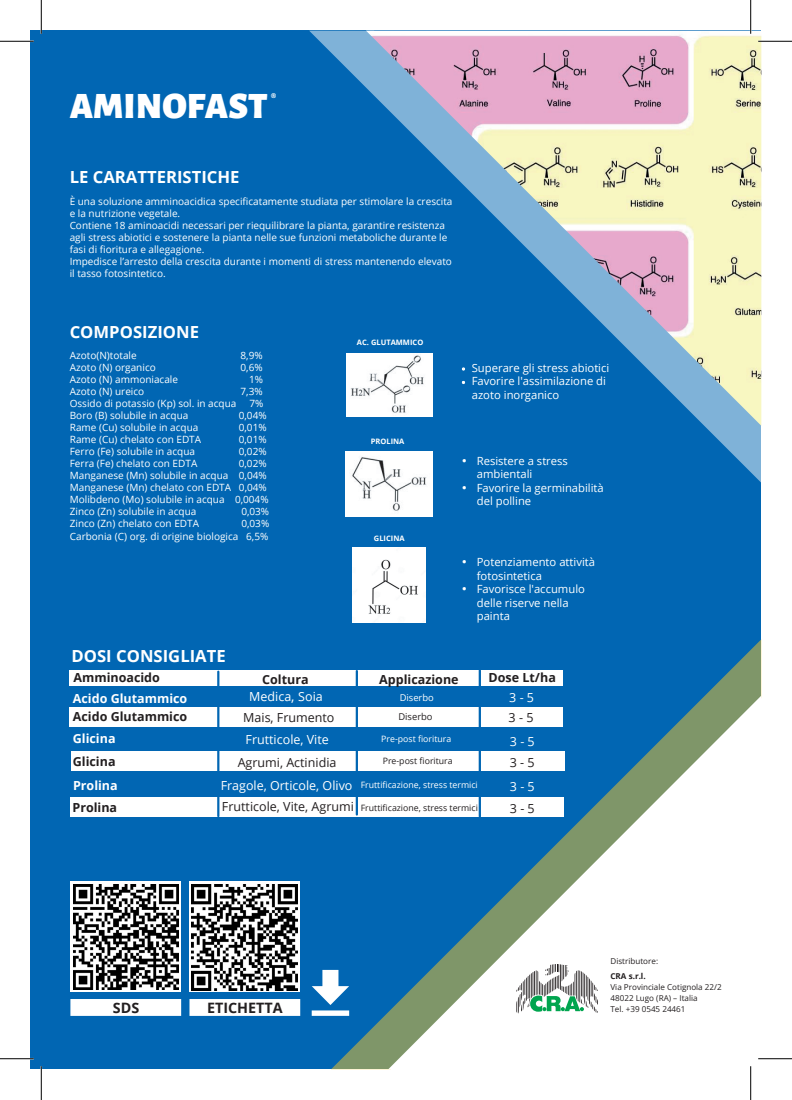
<style>
.page{position:relative;width:792px;height:1100px;background:#fff}
.page>*{position:absolute;margin:0;border:0;box-sizing:border-box;transform-origin:0 0}
.t1{font:900 37.5px "Alegreya Sans";color:#fff}
.t2{font:700 16.62px "Open Sans";color:#fff}
.t3{font:700 14.38px "Open Sans";color:#231f20}
.t4{font:700 12.5px "Open Sans";color:#231f20}
.t5{font:12.5px/17.2px "Open Sans";color:#fff;text-align:center}
.t6{font:12.5px/21.8px "Open Sans";color:#231f20}
.t7{font:700 12.5px "Open Sans";color:#fff}
.t8{font:900 12.5px "Alegreya Sans";color:#fff}
.t9{font:11.25px/13.5px "Open Sans";color:#fff}
.t10{font:10px/12px "Open Sans";color:#fff}
.t11{font:9.38px "Open Sans";color:#fff}
.t12{font:9.38px "Open Sans";color:#231f20}
.t13{font:8.75px "Open Sans";color:#231f20}
.t14{font:8.75px "Open Sans";color:#fff}
.t15{font:8.12px/11.1px "Open Sans";color:#231f20}
.t16{font:700 8.12px "Open Sans";color:#231f20}
.t17{font:700 7.5px "Open Sans";color:#fff}
.s1{font-weight:700;color:#231f20}
.s2{font-size:13.75px}
.s3{font-style:inherit}
.s4{color:#fff}
.s5{font-size:12.5px}
</style>
<div class="page">
<div style="left:31px;top:31px;width:730px;height:1038px;background:#0166b3"></div>
<svg style="left:331px;top:640px;width:430px;height:429px"></svg>
<svg style="left:309px;top:31px;width:452px;height:452px"></svg>
<svg style="left:388px;top:695px;width:373px;height:374px;fill:#fff"></svg>
<svg style="left:516px;top:964px;width:82px;height:49px;background:#b3c6bc"></svg>
<img style="left:366px;top:31px;width:395px;height:395px">
<div style="left:71px;top:1000px;width:109px;height:14px;background:#fff"></div>
<hr style="left:73px;top:1013px;width:106px;height:2px;background:#fff">
<svg style="left:179px;top:999px;width:2px;height:16px"></svg>
<svg style="left:70px;top:999px;width:3px;height:16px"></svg>
<hr style="left:73px;top:999px;width:106px;height:2px;background:#fff">
<div style="left:190px;top:1000px;width:109px;height:14px;background:#fff"></div>
<hr style="left:192px;top:1013px;width:106px;height:2px;background:#fff">
<svg style="left:298px;top:999px;width:2px;height:16px"></svg>
<svg style="left:189px;top:999px;width:3px;height:16px"></svg>
<hr style="left:192px;top:999px;width:106px;height:2px;background:#fff">
<svg style="left:311px;top:969px;width:38px;height:46px"></svg>
<svg style="left:70px;top:881px;width:111px;height:111px"></svg>
<svg style="left:189px;top:881px;width:111px;height:111px"></svg>
<img style="left:73px;top:884px;width:105px;height:105px">
<img style="left:192px;top:884px;width:105px;height:106px">
<div style="left:70px;top:670px;width:492px;height:16px;background:#fff"></div>
<div style="left:70px;top:707px;width:492px;height:20px;background:#fff"></div>
<div style="left:71px;top:751px;width:493px;height:20px;background:#fff"></div>
<div style="left:70px;top:797px;width:493px;height:20px;background:#fff"></div>
<hr style="left:355px;top:671px;width:3px;height:143px;background:#0166b3">
<hr style="left:217px;top:671px;width:2px;height:145px;background:#0166b3">
<hr style="left:478px;top:670px;width:2px;height:146px;background:#0166b3">
<img style="left:346px;top:354px;width:86px;height:62px">
<img style="left:346px;top:452px;width:86px;height:64px">
<img style="left:352px;top:547px;width:73px;height:75px">
<hr style="left:0;top:40px;width:34px;height:2px;background:#fff">
<hr style="left:757px;top:40px;width:34px;height:2px;background:#fff">
<hr style="left:0;top:1057px;width:34px;height:2px;background:#fff">
<hr style="left:757px;top:1057px;width:34px;height:2px;background:#fff">
<hr style="left:40px;top:0;width:2px;height:34px;background:#fff">
<hr style="left:40px;top:1066px;width:2px;height:33px;background:#fff">
<hr style="left:749px;top:0;width:2px;height:34px;background:#fff">
<hr style="left:749px;top:1066px;width:2px;height:33px;background:#fff">
<hr style="left:0;top:41px;width:34px;height:1px;background:#000">
<hr style="left:757px;top:41px;width:34px;height:1px;background:#000">
<hr style="left:0;top:1058px;width:34px;height:1px;background:#000">
<hr style="left:757px;top:1058px;width:34px;height:1px;background:#000">
<hr style="left:41px;top:0;width:1px;height:34px;background:#000">
<hr style="left:41px;top:1066px;width:1px;height:33px;background:#000">
<hr style="left:750px;top:0;width:1px;height:34px;background:#000">
<hr style="left:750px;top:1066px;width:1px;height:33px;background:#000">
<p class="t8" style="left:270px;top:88px;width:7px">®</p>
<h1 class="t1" style="left:70px;top:76px;width:199px">AMINOFAST</h1>
<h2 class="t2" style="left:70px;top:165px;width:171px">LE CARATTERISTICHE</h2>
<p class="t10" style="left:70px;top:195px;width:384px">È una soluzione amminoacidica specificatamente studiata per stimolare la crescita e la nutrizione vegetale.<br>Contiene 18 aminoacidi necessari per riequilibrare la pianta, garantire resistenza agli stress abiotici e sostenere la pianta nelle sue funzioni metaboliche durante le fasi di fioritura e allegagione.<br>Impedisce l’arresto della crescita durante i momenti di stress mantenendo elevato il tasso fotosintetico.</p>
<h2 class="t2" style="left:70px;top:320px;width:131px">COMPOSIZIONE</h2>
<p class="t10" style="left:70px;top:349px;width:68px">Azoto(N)totale</p>
<p class="t10" style="left:240px;top:349px;width:24px">8,9%</p>
<p class="t10" style="left:70px;top:361px;width:87px">Azoto (N) organico</p>
<p class="t10" style="left:240px;top:361px;width:24px">0,6%</p>
<p class="t10" style="left:70px;top:373px;width:110px">Azoto (N) ammoniacale</p>
<p class="t10" style="left:249px;top:373px;width:15px">1%</p>
<p class="t10" style="left:70px;top:385px;width:76px">Azoto (N) ureico</p>
<p class="t10" style="left:240px;top:385px;width:24px">7,3%</p>
<p class="t10" style="left:70px;top:397px;width:168px">Ossido di potassio (Kp) sol. in acqua</p>
<p class="t10" style="left:249px;top:397px;width:15px">7%</p>
<p class="t10" style="left:70px;top:409px;width:120px">Boro (B) solubile in acqua</p>
<p class="t10" style="left:239px;top:409px;width:29px">0,04%</p>
<p class="t10" style="left:70px;top:421px;width:130px">Rame (Cu) solubile in acqua</p>
<p class="t10" style="left:239px;top:421px;width:29px">0,01%</p>
<p class="t10" style="left:70px;top:433px;width:133px">Rame (Cu) chelato con EDTA</p>
<p class="t10" style="left:239px;top:433px;width:29px">0,01%</p>
<p class="t10" style="left:70px;top:445px;width:127px">Ferro (Fe) solubile in acqua</p>
<p class="t10" style="left:239px;top:445px;width:29px">0,02%</p>
<p class="t10" style="left:70px;top:457px;width:129px">Ferra (Fe) chelato con EDTA</p>
<p class="t10" style="left:70px;top:457px;width:200px;text-indent:169px">0,02%<br>Manganese (Mn) solubile in acqua 0,04%<br>Manganese (Mn) chelato con EDTA 0,04%<br>Molibdeno (Mo) solubile in acqua 0,004%<br>Zinco (Zn) solubile in acqua</p>
<p class="t10" style="left:241px;top:505px;width:29px">0,03%</p>
<p class="t10" style="left:70px;top:517px;width:131px">Zinco (Zn) chelato con EDTA</p>
<p class="t10" style="left:70px;top:516px;width:201px;line-height:13px;text-align:right">0,03%<br>Carbonia (C) org. di origine biologica 6,5%</p>
<p class="t17" style="left:357px;top:337px;width:68px">AC. GLUTAMMICO</p>
<p class="t17" style="left:370px;top:436px;width:35px">PROLINA</p>
<p class="t17" style="left:374px;top:533px;width:32px">GLICINA</p>
<p class="t9" style="left:461px;top:360px;width:149px">• Superare gli stress abiotici</p>
<p class="t9" style="left:471px;top:374px;width:136px;text-indent:-10px">• Favorire l'assimilazione di azoto inorganico</p>
<p class="t9" style="left:476px;top:454px;width:93px;text-indent:-15px">• Resistere a stress ambientali</p>
<p class="t9" style="left:476px;top:481px;width:128px;text-indent:-15px">• Favorire la germinabilità del polline</p>
<p class="t9" style="left:476px;top:555px;width:120px;text-indent:-15px">• Potenziamento attività fotosintetica</p>
<p class="t9" style="left:476px;top:582px;width:110px;text-indent:-15px">• Favorisce l'accumulo delle riserve nella painta</p>
<h2 class="t2" style="left:71px;top:643px;width:156px">DOSI CONSIGLIATE</h2>
<p class="t4" style="left:73px;top:668px;width:88px">Amminoacido</p>
<p class="t7" style="left:73px;top:689px;width:116px">Acido Glutammico</p>
<p class="t4" style="left:488px;top:668px;width:69px">Dose Lt/ha</p>
<p class="t5" style="left:249px;top:670px;width:75px"><span class="s1">Coltura<br></span>Medica<span class="s2">,</span> Soia</p>
<p class="t5" style="left:245px;top:730px;width:85px">Frutticole, Vite</p>
<p class="t6" style="left:237px;top:751px;width:100px">Agrumi, Actinidia</p>
<p class="t4" style="left:379px;top:670px;width:81px">Applicazione</p>
<p class="t11" style="left:399px;top:691px;width:36px">Diserbo</p>
<p class="t14" style="left:381px;top:733px;width:71px">Pre-post fioritura</p>
<p class="t14" style="left:360px;top:778px;width:119px">Fruttificazione, stress termici</p>
<p class="t5" style="left:509px;top:689px;width:26px">3 <span class="s3">-</span> 5</p>
<p class="t4" style="left:73px;top:707px;width:116px">Acido Glutammico</p>
<p class="t6" style="left:508px;top:706px;width:26px">3 <span class="s3">-</span> 5</p>
<p class="t4" style="left:73px;top:752px;width:44px">Glicina</p>
<p class="t4" style="left:72px;top:798px;width:46px">Prolina</p>
<p class="t6" style="left:243px;top:706px;width:93px">Mais, Frumento</p>
<p class="t12" style="left:398px;top:710px;width:36px">Diserbo</p>
<p class="t7" style="left:73px;top:729px;width:44px">Glicina</p>
<p class="t6" style="left:509px;top:730px;width:26px"><span class="s4">3</span> <span class="s4">-</span> <span class="s4">5<br></span>3 - 5</p>
<p class="t13" style="left:382px;top:755px;width:71px">Pre-post fioritura</p>
<p class="t5" style="left:220px;top:776px;width:133px">Fragole, Orticole, Olivo</p>
<p class="t5" style="left:509px;top:778px;width:26px">3 <span class="s3">-</span> 5</p>
<p class="t13" style="left:222px;top:801px;width:257px"><span class="s5">Frutticole, Vite, Agrumi</span> Fruttificazione, stress termici</p>
<p class="t6" style="left:509px;top:797px;width:26px">3 - 5</p>
<p class="t7" style="left:73px;top:776px;width:46px">Prolina</p>
<p class="t15" style="left:610px;top:955px;width:49px">Distributore:</p>
<p class="t16" style="left:610px;top:970px;width:37px">CRA s.r.l.</p>
<p class="t15" style="left:610px;top:981px;width:113px">Via Provinciale Cotignola 22/2<br>48022 Lugo (RA) – Italia</p>
<h3 class="t3" style="left:113px;top:997px;width:28px">SDS</h3>
<h3 class="t3" style="left:207px;top:997px;width:77px">ETICHETTA</h3>
<p class="t15" style="left:610px;top:1003px;width:76px">Tel. +39 0545 24461</p>
</div>
